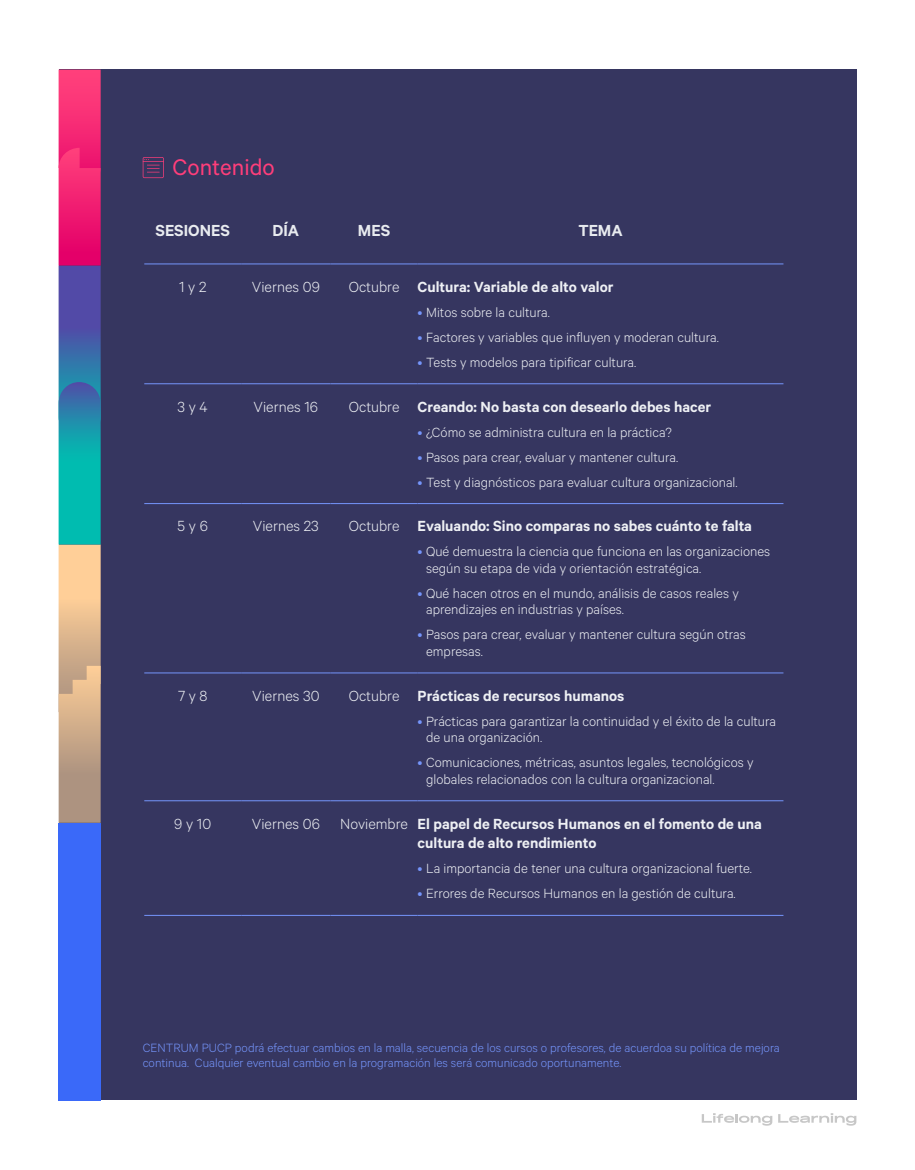
<style>
.page{position:relative;width:915px;height:1170px;background:#fff}
.page>*{position:absolute;margin:0;border:0;box-sizing:border-box;transform-origin:0 0}
.t1{font:25.5px "Calibre";color:#ff3e7a}
.t2{font:600 18px "Calibre";color:#e8ebef}
.t3{font:600 16.5px/19.8px "Calibre";color:#eef0f4;text-align:center}
.t4{font:300 16.5px "Calibre";color:#eef0f4}
.t5{font:300 15px/16.5px "Calibre";color:#eef0f4}
.t6{font:300 13.5px/15px "Calibre";color:#7595fb}
.s1{font-weight:300}
.s2{color:#7595fb}
</style>
<div class="page">
<div style="left:59px;top:70px;width:797px;height:1030px;background:#363660"></div>
<div style="left:59px;top:822px;width:42px;height:278px;background:#3a69f9"></div>
<svg style="left:59px;top:70px;width:42px;height:752px;background:#9c7c91"></svg>
<svg style="left:701px;top:1113px;width:155px;height:12px"></svg>
<svg style="left:143px;top:157px;width:21px;height:21px"></svg>
<hr style="left:144px;top:383px;width:97px;height:1px;background:#7595fb">
<hr style="left:241px;top:383px;width:89px;height:1px;background:#7595fb">
<hr style="left:330px;top:383px;width:87px;height:1px;background:#7595fb">
<hr style="left:417px;top:383px;width:366px;height:1px;background:#7595fb">
<hr style="left:144px;top:503px;width:97px;height:1px;background:#7595fb">
<hr style="left:241px;top:503px;width:89px;height:1px;background:#7595fb">
<hr style="left:330px;top:503px;width:87px;height:1px;background:#7595fb">
<hr style="left:417px;top:503px;width:366px;height:1px;background:#7595fb">
<hr style="left:144px;top:672px;width:97px;height:1px;background:#7595fb">
<hr style="left:241px;top:672px;width:89px;height:1px;background:#7595fb">
<hr style="left:330px;top:672px;width:87px;height:1px;background:#7595fb">
<hr style="left:417px;top:672px;width:366px;height:1px;background:#7595fb">
<hr style="left:144px;top:800px;width:97px;height:1px;background:#7595fb">
<hr style="left:241px;top:800px;width:89px;height:1px;background:#7595fb">
<hr style="left:330px;top:800px;width:87px;height:1px;background:#7595fb">
<hr style="left:417px;top:800px;width:366px;height:1px;background:#7595fb">
<hr style="left:144px;top:914px;width:97px;height:1px;background:#7595fb">
<hr style="left:241px;top:914px;width:89px;height:1px;background:#7595fb">
<hr style="left:330px;top:914px;width:87px;height:1px;background:#7595fb">
<hr style="left:417px;top:914px;width:366px;height:1px;background:#7595fb">
<hr style="left:144px;top:263px;width:97px;height:1px;background:#7595fb">
<hr style="left:241px;top:263px;width:89px;height:1px;background:#7595fb">
<hr style="left:330px;top:263px;width:87px;height:1px;background:#7595fb">
<hr style="left:417px;top:263px;width:366px;height:1px;background:#7595fb">
<h1 class="t1" style="left:172px;top:152px;width:104px">Contenido</h1>
<p class="t2" style="left:155px;top:220px;width:76px">SESIONES</p>
<p class="t2" style="left:272px;top:220px;width:28px">DÍA</p>
<p class="t2" style="left:358px;top:220px;width:34px">MES</p>
<p class="t2" style="left:578px;top:220px;width:46px">TEMA</p>
<p class="t4" style="left:179px;top:277px;width:29px">1 y 2</p>
<p class="t4" style="left:252px;top:277px;width:69px">Viernes 09</p>
<p class="t3" style="left:348px;top:276px;width:266px"><span class="s1">Octubre</span> Cultura: Variable de alto valor</p>
<p class="t5" style="left:417px;top:303px;width:134px"><span class="s2">•</span> Mitos sobre la cultura.</p>
<p class="t5" style="left:417px;top:328px;width:303px"><span class="s2">•</span> Factores y variables que influyen y moderan cultura.</p>
<p class="t5" style="left:417px;top:353px;width:220px"><span class="s2">•</span> Tests y modelos para tipificar cultura.</p>
<p class="t4" style="left:177px;top:397px;width:32px">3 y 4</p>
<p class="t4" style="left:253px;top:397px;width:66px">Viernes 16</p>
<p class="t3" style="left:348px;top:396px;width:364px"><span class="s1">Octubre</span> Creando: No basta con desearlo debes hacer</p>
<p class="t5" style="left:417px;top:423px;width:255px"><span class="s2">•</span> ¿Cómo se administra cultura en la práctica?</p>
<p class="t5" style="left:417px;top:448px;width:262px"><span class="s2">•</span> Pasos para crear, evaluar y mantener cultura.</p>
<p class="t5" style="left:417px;top:473px;width:321px"><span class="s2">•</span> Test y diagnósticos para evaluar cultura organizacional.</p>
<p class="t4" style="left:177px;top:516px;width:32px">5 y 6</p>
<p class="t4" style="left:253px;top:516px;width:67px">Viernes 23</p>
<p class="t3" style="left:348px;top:516px;width:404px"><span class="s1">Octubre</span> Evaluando: Sino comparas no sabes cuánto te falta</p>
<p class="t5" style="left:426px;top:542px;width:345px;text-indent:-9px"><span class="s2">•</span> Qué demuestra la ciencia que funciona en las organizaciones según su etapa de vida y orientación estratégica.</p>
<p class="t5" style="left:426px;top:584px;width:314px;text-indent:-9px"><span class="s2">•</span> Qué hacen otros en el mundo, análisis de casos reales y aprendizajes en industrias y países.</p>
<p class="t5" style="left:426px;top:625px;width:321px;text-indent:-9px"><span class="s2">•</span> Pasos para crear, evaluar y mantener cultura según otras empresas.</p>
<p class="t4" style="left:178px;top:686px;width:31px">7 y 8</p>
<p class="t4" style="left:252px;top:686px;width:69px">Viernes 30</p>
<p class="t3" style="left:348px;top:685px;width:277px"><span class="s1">Octubre</span> Prácticas de recursos humanos</p>
<p class="t5" style="left:426px;top:712px;width:351px;text-indent:-9px"><span class="s2">•</span> Prácticas para garantizar la continuidad y el éxito de la cultura de una organización.</p>
<p class="t5" style="left:426px;top:753px;width:329px;text-indent:-9px"><span class="s2">•</span> Comunicaciones, métricas, asuntos legales, tecnológicos y globales relacionados con la cultura organizacional.</p>
<p class="t4" style="left:174px;top:813px;width:38px">9 y 10</p>
<p class="t3" style="left:252px;top:813px;width:511px"><span class="s1">Viernes 06 Noviembre</span> El papel de Recursos Humanos en el fomento de una cultura de alto rendimiento</p>
<p class="t5" style="left:417px;top:859px;width:336px"><span class="s2">•</span> La importancia de tener una cultura organizacional fuerte.</p>
<p class="t5" style="left:417px;top:884px;width:319px"><span class="s2">•</span> Errores de Recursos Humanos en la gestión de cultura.</p>
<p class="t6" style="left:143px;top:1039px;width:638px">CENTRUM PUCP podrá efectuar cambios en la malla, secuencia de los cursos o profesores, de acuerdoa su política de mejora continua. Cualquier eventual cambio en la programación les será comunicado oportunamente.</p>
</div>
